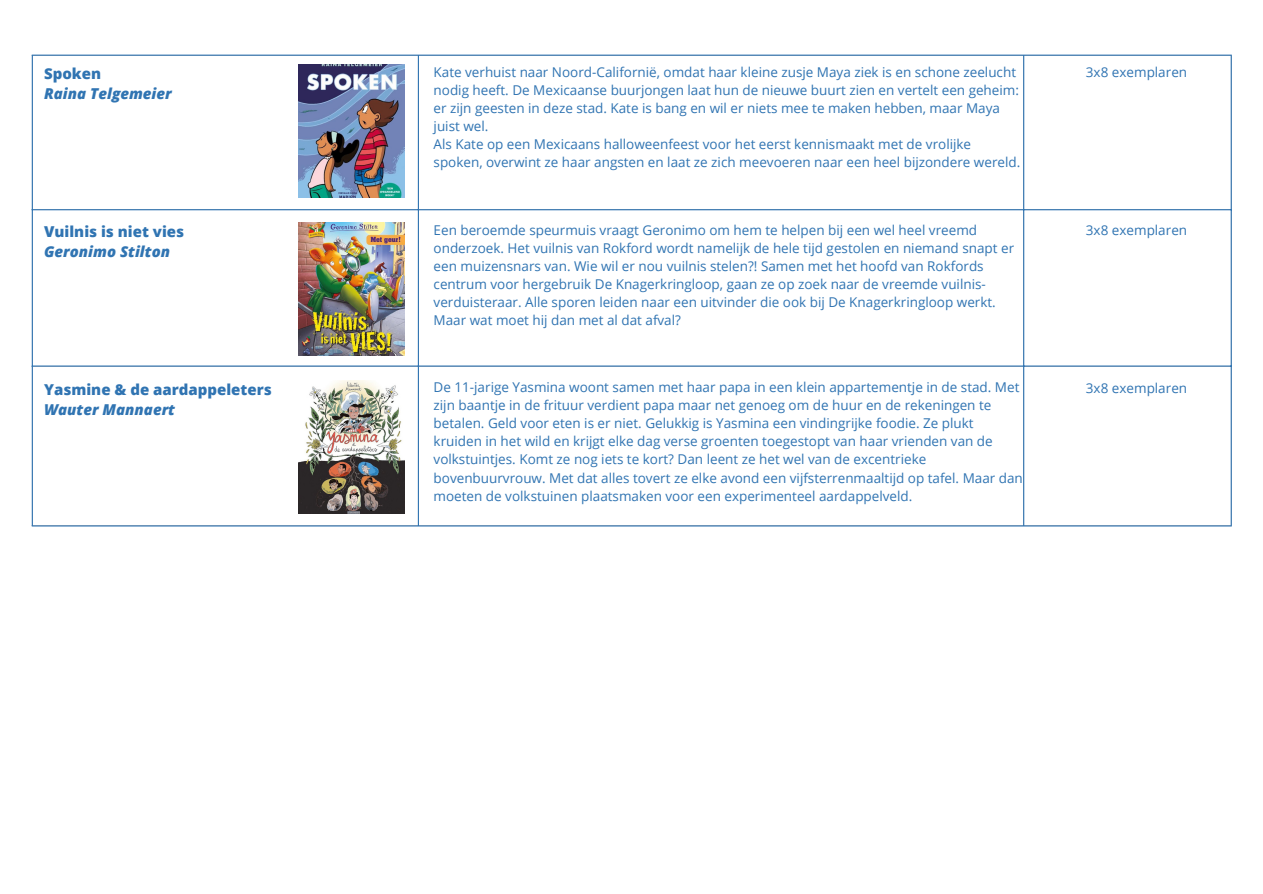
<style>
.page{position:relative;width:1263px;height:894px;background:#fff}
.page>*{position:absolute;margin:0;border:0;box-sizing:border-box;transform-origin:0 0}
.t1{font:800 15px "Open Sans";color:#3074b2}
.t2{font:italic 800 15px "Open Sans";color:#3074b2}
.t3{font:13.5px/18px "Open Sans";color:#3074b2}
</style>
<div class="page">
<hr style="left:32px;top:56px;width:1px;height:469px;background:#3074b2">
<hr style="left:418px;top:56px;width:1px;height:469px;background:#3074b2">
<hr style="left:1023px;top:56px;width:1px;height:469px;background:#3074b2">
<hr style="left:1231px;top:56px;width:1px;height:469px;background:#3074b2">
<hr style="left:32px;top:55px;width:1200px;height:1px;background:#3074b2">
<hr style="left:32px;top:209px;width:1200px;height:1px;background:#3074b2">
<hr style="left:32px;top:365px;width:1200px;height:1px;background:#3074b2">
<hr style="left:32px;top:525px;width:1200px;height:1px;background:#3074b2">
<img style="left:299px;top:64px;width:106px;height:133px">
<img style="left:299px;top:222px;width:106px;height:133px">
<img style="left:299px;top:380px;width:106px;height:133px">
<p class="t1" style="left:44px;top:63px;width:59px">Spoken</p>
<p class="t2" style="left:44px;top:83px;width:129px">Raina Telgemeier</p>
<p class="t3" style="left:434px;top:62px;width:587px">Kate verhuist naar Noord-Californië, omdat haar kleine zusje Maya ziek is en schone zeelucht nodig heeft. De Mexicaanse buurjongen laat hun de nieuwe buurt zien en vertelt een geheim: er zijn geesten in deze stad. Kate is bang en wil er niets mee te maken hebben, maar Maya juist wel.</p>
<p class="t3" style="left:434px;top:134px;width:588px">Als Kate op een Mexicaans halloweenfeest voor het eerst kennismaakt met de vrolijke spoken, overwint ze haar angsten en laat ze zich meevoeren naar een heel bijzondere wereld.</p>
<p class="t3" style="left:1086px;top:63px;width:103px">3x8 exemplaren</p>
<p class="t1" style="left:44px;top:221px;width:141px">Vuilnis is niet vies</p>
<p class="t2" style="left:44px;top:241px;width:127px">Geronimo Stilton</p>
<p class="t3" style="left:434px;top:220px;width:582px">Een beroemde speurmuis vraagt Geronimo om hem te helpen bij een wel heel vreemd onderzoek. Het vuilnis van Rokford wordt namelijk de hele tijd gestolen en niemand snapt er een muizensnars van. Wie wil er nou vuilnis stelen?! Samen met het hoofd van Rokfords centrum voor hergebruik De Knagerkringloop, gaan ze op zoek naar de vreemde vuilnis&shy;verduisteraar. Alle sporen leiden naar een uitvinder die ook bij De Knagerkringloop werkt.<br>Maar wat moet hij dan met al dat afval?</p>
<p class="t3" style="left:1086px;top:220px;width:103px">3x8 exemplaren</p>
<p class="t1" style="left:44px;top:378px;width:229px">Yasmine &amp; de aardappeleters</p>
<p class="t2" style="left:44px;top:399px;width:132px">Wauter Mannaert</p>
<p class="t3" style="left:434px;top:378px;width:591px">De 11-jarige Yasmina woont samen met haar papa in een klein appartementje in de stad. Met zijn baantje in de frituur verdient papa maar net genoeg om de huur en de rekeningen te betalen. Geld voor eten is er niet. Gelukkig is Yasmina een vindingrijke foodie. Ze plukt kruiden in het wild en krijgt elke dag verse groenten toegestopt van haar vrienden van de volkstuintjes. Komt ze nog iets te kort? Dan leent ze het wel van de excentrieke bovenbuurvrouw. Met dat alles tovert ze elke avond een vijfsterrenmaaltijd op tafel. Maar dan moeten de volkstuinen plaatsmaken voor een experimenteel aardappelveld.</p>
<p class="t3" style="left:1086px;top:378px;width:103px">3x8 exemplaren</p>
</div>
